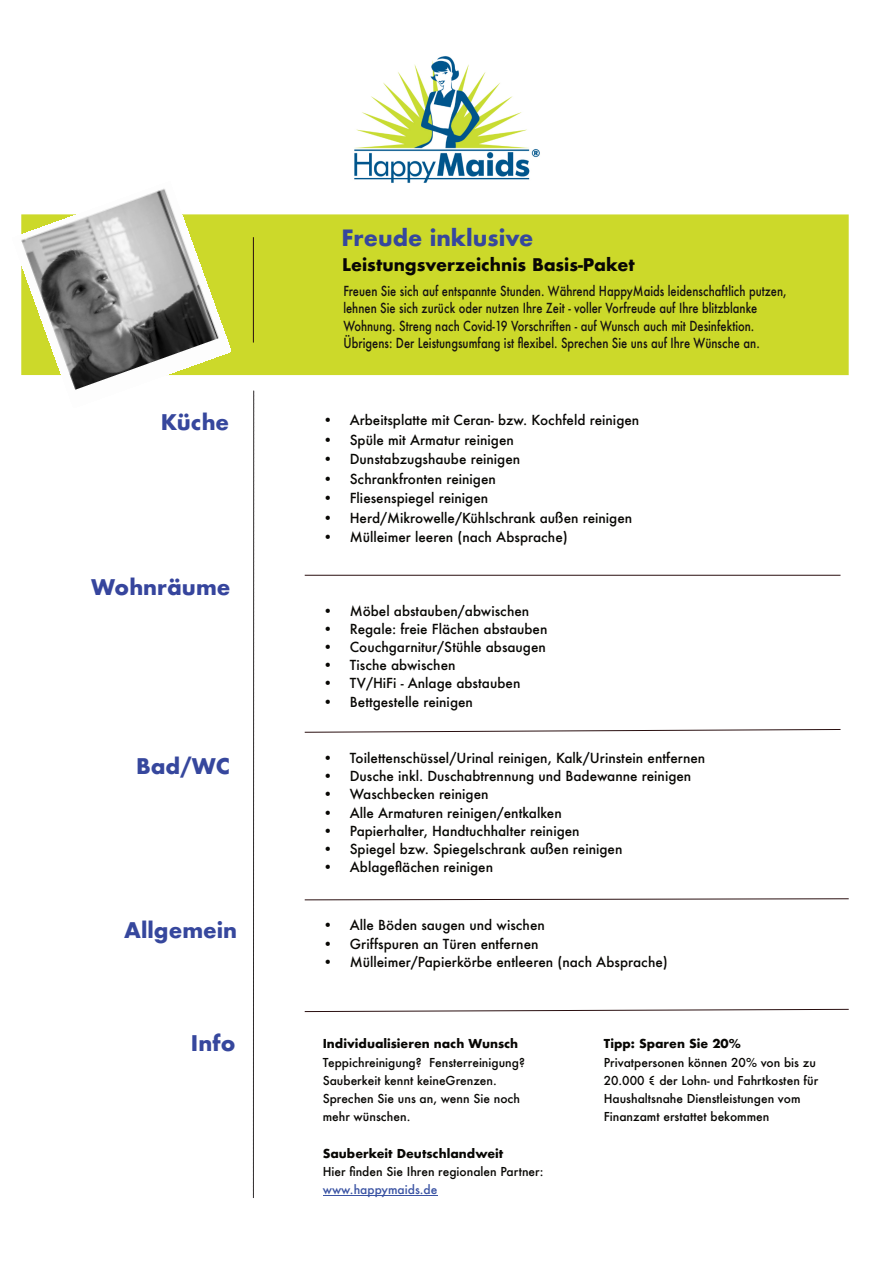
<style>
.page{position:relative;width:894px;height:1263px;background:#fff}
.page>*{position:absolute;margin:0;border:0;box-sizing:border-box;transform-origin:0 0}
.t1{font:700 21.9px "Futura";color:#36479d}
.t2{font:700 21px "Futura";color:#36479d}
.t3{font:700 21px "Futura";color:#36459d}
.t4{font:700 16.95px "Futura";color:#090705}
.t5{font:500 13.5px "Futura";color:#080704}
.t6{font:500 13.5px/17.5px "Futura";color:#161211;scale:.83 1}
.t7{font:500 12px/18.1px "Futura";color:#080704}
.t8{font:700 12px "Futura";color:#080704}
.t9{font:500 12px "Futura";color:#3a53a3}
</style>
<div class="page">
<div style="left:21px;top:214px;width:827px;height:161px;background:#ccd92a"></div>
<hr style="left:253px;top:237px;width:1px;height:106px;background:#290e0f">
<svg style="left:253px;top:391px;width:1px;height:807px"></svg>
<img style="left:354px;top:56px;width:186px;height:127px">
<hr style="left:322px;top:1195px;width:115px;height:1px;background:#3a53a3">
<hr style="left:304px;top:575px;width:536px;height:1px;background:#290e0f">
<svg style="left:304px;top:729px;width:536px;height:3px"></svg>
<svg style="left:304px;top:898px;width:544px;height:2px"></svg>
<svg style="left:304px;top:1009px;width:544px;height:3px"></svg>
<img style="left:21px;top:188px;width:210px;height:202px">
<h1 class="t1" style="left:341px;top:228px;width:193px">Freude inklusive</h1>
<p class="t4" style="left:342px;top:257px;width:294px">Leistungsverzeichnis Basis-Paket</p>
<p class="t6" style="left:343px;top:283px;width:535px">Freuen Sie sich auf entspannte Stunden. Während HappyMaids leidenschaftlich putzen, lehnen Sie sich zurück oder nutzen Ihre Zeit - voller Vorfreude auf Ihre blitzblanke Wohnung. Streng nach Covid-19 Vorschriften - auf Wunsch auch mit Desinfektion.<br>Übrigens: Der Leistungsumfang ist flexibel. Sprechen Sie uns auf Ihre Wünsche an.</p>
<h2 class="t2" style="left:161px;top:413px;width:70px">Küche</h2>
<p class="t5" style="left:322px;top:414px;width:318px">• Arbeitsplatte mit Ceran- bzw. Kochfeld reinigen</p>
<p class="t5" style="left:322px;top:434px;width:193px">• Spüle mit Armatur reinigen</p>
<p class="t5" style="left:322px;top:453px;width:199px">• Dunstabzugshaube reinigen</p>
<p class="t5" style="left:322px;top:473px;width:175px">• Schrankfronten reinigen</p>
<p class="t5" style="left:322px;top:492px;width:167px">• Fliesenspiegel reinigen</p>
<p class="t5" style="left:322px;top:512px;width:311px">• Herd/Mikrowelle/Kühlschrank außen reinigen</p>
<p class="t5" style="left:322px;top:531px;width:246px">• Mülleimer leeren (nach Absprache)</p>
<h2 class="t3" style="left:91px;top:577px;width:141px">Wohnräume</h2>
<p class="t5" style="left:322px;top:604px;width:208px">• Möbel abstauben/abwischen</p>
<p class="t5" style="left:322px;top:623px;width:226px">• Regale: freie Flächen abstauben</p>
<p class="t5" style="left:322px;top:641px;width:225px">• Couchgarnitur/Stühle absaugen</p>
<p class="t5" style="left:322px;top:659px;width:134px">• Tische abwischen</p>
<p class="t5" style="left:322px;top:677px;width:199px">• TV/HiFi - Anlage abstauben</p>
<p class="t5" style="left:322px;top:695px;width:152px">• Bettgestelle reinigen</p>
<h2 class="t2" style="left:136px;top:756px;width:95px">Bad/WC</h2>
<p class="t5" style="left:322px;top:752px;width:384px">• Toilettenschüssel/Urinal reinigen, Kalk/Urinstein entfernen</p>
<p class="t5" style="left:322px;top:770px;width:370px">• Dusche inkl. Duschabtrennung und Badewanne reinigen</p>
<p class="t5" style="left:322px;top:788px;width:167px">• Waschbecken reinigen</p>
<p class="t5" style="left:322px;top:806px;width:240px">• Alle Armaturen reinigen/entkalken</p>
<p class="t5" style="left:322px;top:825px;width:258px">• Papierhalter, Handtuchhalter reinigen</p>
<p class="t5" style="left:322px;top:843px;width:301px">• Spiegel bzw. Spiegelschrank außen reinigen</p>
<p class="t5" style="left:322px;top:861px;width:172px">• Ablageflächen reinigen</p>
<h2 class="t2" style="left:124px;top:921px;width:115px">Allgemein</h2>
<p class="t5" style="left:322px;top:919px;width:223px">• Alle Böden saugen und wischen</p>
<p class="t5" style="left:322px;top:937px;width:217px">• Griffspuren an Türen entfernen</p>
<p class="t5" style="left:322px;top:956px;width:346px">• Mülleimer/Papierkörbe entleeren (nach Absprache)</p>
<h2 class="t2" style="left:191px;top:1033px;width:46px">Info</h2>
<p class="t8" style="left:322px;top:1038px;width:197px">Individualisieren nach Wunsch</p>
<p class="t7" style="left:322px;top:1054px;width:204px">Teppichreinigung? Fensterreinigung?<br>Sauberkeit kennt keineGrenzen.<br>Sprechen Sie uns an, wenn Sie noch mehr wünschen.</p>
<p class="t8" style="left:322px;top:1148px;width:182px">Sauberkeit Deutschlandweit</p>
<p class="t7" style="left:322px;top:1163px;width:222px">Hier finden Sie Ihren regionalen Partner:</p>
<p class="t9" style="left:322px;top:1184px;width:116px">www.happymaids.de</p>
<p class="t8" style="left:603px;top:1038px;width:139px">Tipp: Sparen Sie 20%</p>
<p class="t7" style="left:603px;top:1054px;width:216px">Privatpersonen können 20% von bis zu 20.000 € der Lohn- und Fahrtkosten für Haushaltsnahe Dienstleistungen vom Finanzamt erstattet bekommen</p>
</div>
